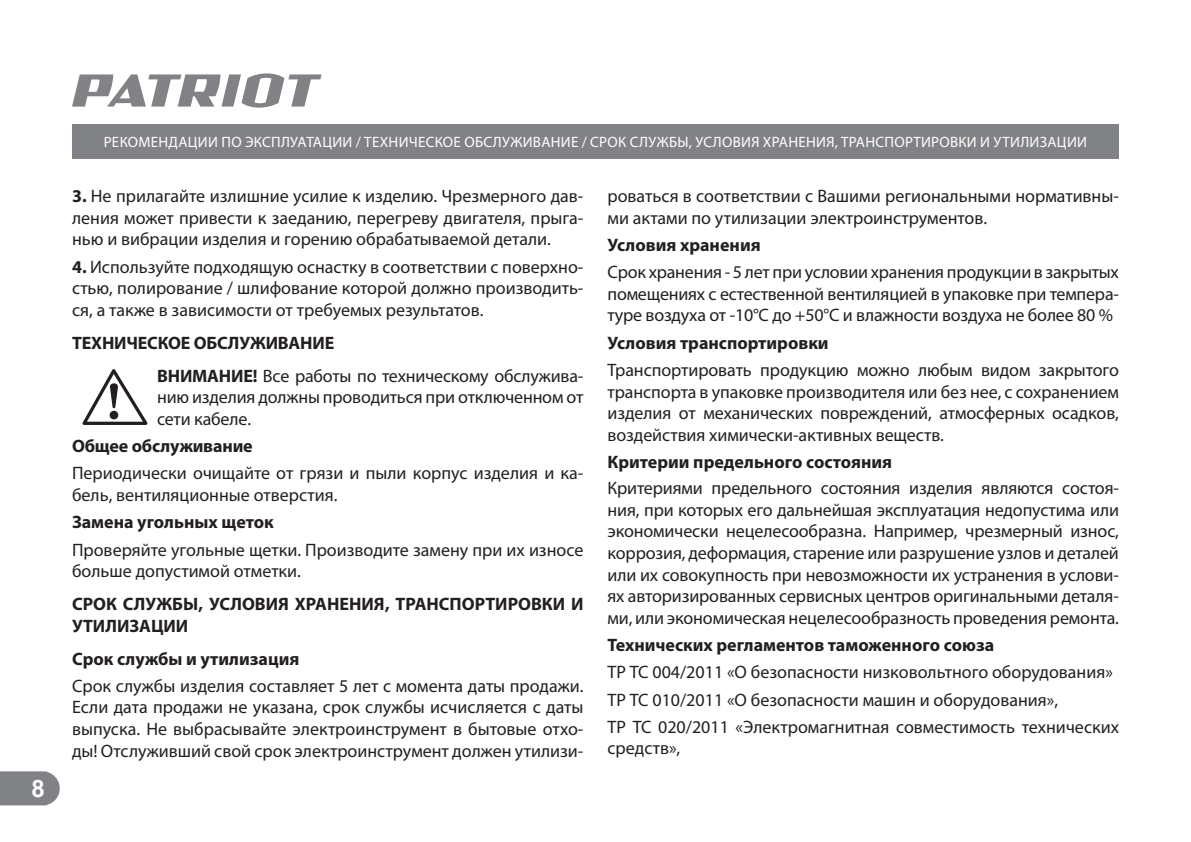
<style>
.page{position:relative;width:1191px;height:842px;background:#fff}
.page>*{position:absolute;margin:0;border:0;box-sizing:border-box;transform-origin:0 0}
.t1{font:700 24px "Arial";color:#fff}
.t2{font:18px/21.6px "Myriad Pro";color:#231f20;text-align:justify}
.t3{font:700 18px/21.6px "Myriad Pro";color:#231f20}
.t4{font:15px "Myriad Pro";letter-spacing:.02em;color:#fff}
.s1{font-weight:700}
</style>
<div class="page">
<svg style="left:0;top:771px;width:60px;height:34px;background:#898b8e"></svg>
<svg style="left:72px;top:73px;width:249px;height:35px"></svg>
<div style="left:72px;top:124px;width:1047px;height:34px;background:#808285"></div>
<svg style="left:82px;top:369px;width:66px;height:56px"></svg>
<h1 class="t1" style="left:31px;top:775px;width:15px">8</h1>
<p class="t4" style="left:104px;top:134px;width:984px">РЕКОМЕНДАЦИИ ПО ЭКСПЛУАТАЦИИ / ТЕХНИЧЕСКОЕ ОБСЛУЖИВАНИЕ / СРОК СЛУЖБЫ, УСЛОВИЯ ХРАНЕНИЯ, ТРАНСПОРТИРОВКИ И УТИЛИЗАЦИИ</p>
<p class="t2" style="left:72px;top:186px;width:513px"><span class="s1">3.</span> Не прилагайте излишние усилие к изделию. Чрезмерного дав&shy;ления может привести к заеданию, перегреву двигателя, прыга&shy;нью и вибрации изделия и горению обрабатываемой детали.</p>
<p class="t2" style="left:72px;top:256px;width:513px"><span class="s1">4.</span> Используйте подходящую оснастку в соответствии с поверхно&shy;стью, полирование / шлифование которой должно производить&shy;ся, а также в зависимости от требуемых результатов.</p>
<p class="t2" style="left:157px;top:327px;width:428px;line-height:33px;text-indent:-85px"><span class="s1">ТЕХНИЧЕСКОЕ ОБСЛУЖИВАНИЕ<br>ВНИМАНИЕ!</span> Все работы по техническому обслужива-</p>
<p class="t2" style="left:157px;top:387px;width:428px">нию изделия должны проводиться при отключенном от сети кабеле.</p>
<p class="t3" style="left:72px;top:436px;width:182px">Общее обслуживание</p>
<p class="t2" style="left:72px;top:463px;width:513px">Периодически очищайте от грязи и пыли корпус изделия и ка&shy;бель, вентиляционные отверстия.</p>
<p class="t3" style="left:72px;top:512px;width:203px">Замена угольных щеток</p>
<p class="t2" style="left:72px;top:539px;width:513px">Проверяйте угольные щетки. Производите замену при их износе больше допустимой отметки.</p>
<p class="t3" style="left:72px;top:594px;width:513px">СРОК СЛУЖБЫ, УСЛОВИЯ ХРАНЕНИЯ, ТРАНСПОРТИРОВКИ И<br>УТИЛИЗАЦИИ</p>
<p class="t3" style="left:72px;top:648px;width:229px">Срок службы и утилизация</p>
<p class="t2" style="left:72px;top:675px;width:513px">Срок службы изделия составляет 5 лет с момента даты продажи.<br>Если дата продажи не указана, срок службы исчисляется с даты выпуска. Не выбрасывайте электроинструмент в бытовые отхо&shy;ды! Отслуживший свой срок электроинструмент должен утилизи-</p>
<p class="t2" style="left:607px;top:186px;width:513px">роваться в соответствии с Вашими региональными нормативны&shy;ми актами по утилизации электроинструментов.</p>
<p class="t3" style="left:607px;top:235px;width:155px">Условия хранения</p>
<p class="t2" style="left:607px;top:262px;width:513px">Срок хранения - 5 лет при условии хранения продукции в закрытых помещениях с естественной вентиляцией в упаковке при темпера&shy;туре воздуха от -10°С до +50°С и влажности воздуха не более 80 %</p>
<p class="t3" style="left:607px;top:332px;width:223px">Условия транспортировки</p>
<p class="t2" style="left:607px;top:360px;width:513px">Транспортировать продукцию можно любым видом закрытого транспорта в упаковке производителя или без нее, с сохранением изделия от механических повреждений, атмосферных осадков, воздействия химически-активных веществ.</p>
<p class="t3" style="left:607px;top:452px;width:286px">Критерии предельного состояния</p>
<p class="t2" style="left:607px;top:478px;width:513px">Критериями предельного состояния изделия являются состоя&shy;ния, при которых его дальнейшая эксплуатация недопустима или экономически нецелесообразна. Например, чрезмерный износ, коррозия, деформация, старение или разрушение узлов и деталей или их совокупность при невозможности их устранения в услови&shy;ях авторизированных сервисных центров оригинальными деталя&shy;ми, или экономическая нецелесообразность проведения ремонта.</p>
<p class="t3" style="left:607px;top:635px;width:388px">Технических регламентов таможенного союза</p>
<p class="t2" style="left:607px;top:659px;width:513px;line-height:27.2px;text-align:left">ТР ТС 004/2011 «О безопасности низковольтного оборудования»<br>ТР ТС 010/2011 «О безопасности машин и оборудования»,<br>ТР ТС 020/2011 «Электромагнитная совместимость технических</p>
<p class="t2" style="left:607px;top:738px;width:74px">средств»,</p>
</div>
